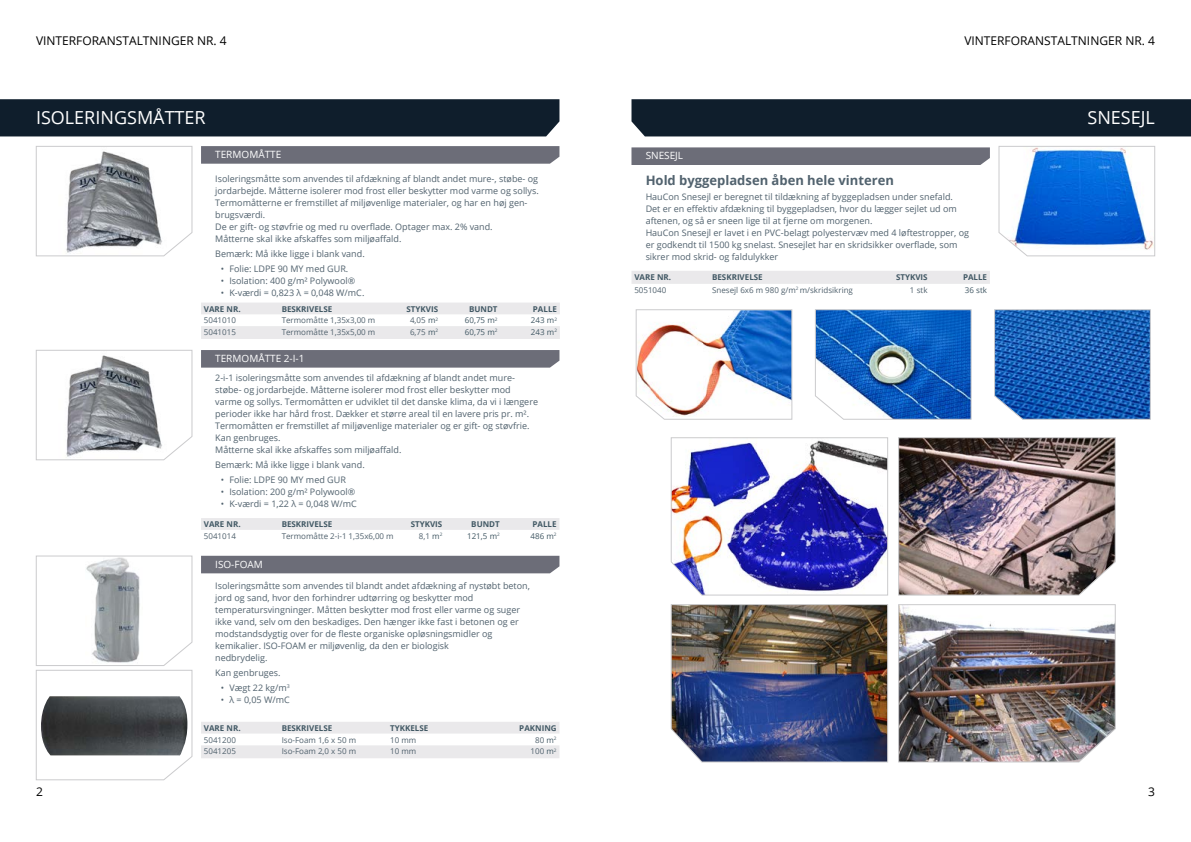
<style>
.page{position:relative;width:1191px;height:842px;background:#fff}
.page>*{position:absolute;margin:0;border:0;box-sizing:border-box;transform-origin:0 0}
.t1{font:18px "Open Sans";color:#fff}
.t2{font:700 13px "Open Sans";color:#51626e}
.t3{font:12px "Open Sans";color:#000}
.t4{font:10px "Open Sans";color:#fff}
.t5{font:9px/12px "Open Sans";color:#51626e}
.t6{font:8px "Open Sans";color:#51626e}
.t7{font:700 8px "Open Sans";color:#415864}
.t8{font:8px "Open Sans";color:#415864}
.s1{color:#415864}
</style>
<div class="page">
<div style="left:631px;top:99px;width:560px;height:37px;background:#0f1e2c"></div>
<div style="left:0;top:99px;width:559px;height:37px;background:#0f1e2c"></div>
<svg style="left:201px;top:146px;width:358px;height:18px;background:#6f707b"></svg>
<svg style="left:201px;top:303px;width:359px;height:36px"></svg>
<svg style="left:36px;top:146px;width:156px;height:110px"></svg>
<div style="left:201px;top:350px;width:358px;height:18px;background:#6c6d78"></div>
<div style="left:201px;top:518px;width:358px;height:12px;background:#eae9eb"></div>
<svg style="left:36px;top:350px;width:156px;height:110px"></svg>
<div style="left:201px;top:556px;width:358px;height:17px;background:#6c6d78"></div>
<svg style="left:201px;top:722px;width:358px;height:36px"></svg>
<svg style="left:36px;top:555px;width:156px;height:225px"></svg>
<div style="left:631px;top:271px;width:359px;height:13px;background:#eae9eb"></div>
<svg style="left:998px;top:146px;width:157px;height:110px"></svg>
<img style="left:670px;top:437px;width:218px;height:158px">
<img style="left:898px;top:437px;width:217px;height:158px">
<div style="left:631px;top:147px;width:359px;height:18px;background:#6c6d78"></div>
<img style="left:670px;top:604px;width:218px;height:158px">
<img style="left:898px;top:604px;width:217px;height:158px">
<img style="left:635px;top:309px;width:157px;height:111px">
<svg style="left:815px;top:309px;width:156px;height:111px"></svg>
<svg style="left:994px;top:309px;width:156px;height:111px;background:#2362b3"></svg>
<h3 class="t3" style="left:36px;top:33px;width:192px">VINTERFORANSTALTNINGER NR. 4</h3>
<h3 class="t3" style="left:964px;top:33px;width:192px">VINTERFORANSTALTNINGER NR. 4</h3>
<h1 class="t1" style="left:36px;top:105px;width:171px">ISOLERINGSMÅTTER</h1>
<p class="t4" style="left:215px;top:148px;width:68px">TERMOMÅTTE</p>
<p class="t5" style="left:215px;top:172px;width:325px">Isoleringsmåtte som anvendes til afdækning af blandt andet mure-, støbe- og jordarbejde. Måtterne isolerer mod frost eller beskytter mod varme og sollys.<br>Termomåtterne er fremstillet af miljøvenlige materialer, og har en høj gen&shy;brugsværdi.<br>De er gift- og støvfrie og med ru overflade. Optager max. 2% vand.<br>Måtterne skal ikke afskaffes som miljøaffald.</p>
<p class="t5" style="left:215px;top:247px;width:151px">Bemærk: Må ikke ligge i blank vand.</p>
<p class="t5" style="left:221px;top:262px;width:129px">• Folie: LDPE 90 MY med GUR.</p>
<p class="t5" style="left:221px;top:274px;width:136px">• Isolation: 400 g/m² Polywool®</p>
<p class="t5" style="left:221px;top:286px;width:145px">• K-værdi = 0,823 λ = 0,048 W/mC.</p>
<p class="t7" style="left:204px;top:303px;width:38px">VARE NR.</p>
<p class="t7" style="left:282px;top:303px;width:52px">BESKRIVELSE</p>
<p class="t7" style="left:406px;top:303px;width:33px">STYKVIS</p>
<p class="t7" style="left:469px;top:303px;width:30px">BUNDT</p>
<p class="t7" style="left:533px;top:303px;width:26px">PALLE</p>
<p class="t6" style="left:204px;top:315px;width:34px">5041010</p>
<p class="t6" style="left:282px;top:315px;width:95px">Termomåtte 1,35x3,00 m</p>
<p class="t6" style="left:410px;top:315px;width:30px">4,05 <span class="s1">m</span><sup>2</sup></p>
<p class="t8" style="left:465px;top:315px;width:34px">60,75 m<sup>2</sup></p>
<p class="t8" style="left:531px;top:315px;width:28px">243 m<sup>2</sup></p>
<p class="t6" style="left:204px;top:327px;width:34px">5041015</p>
<p class="t6" style="left:282px;top:327px;width:95px">Termomåtte 1,35x5,00 m</p>
<p class="t6" style="left:410px;top:327px;width:30px">6,75 <span class="s1">m</span><sup>2</sup></p>
<p class="t8" style="left:465px;top:327px;width:34px">60,75 m<sup>2</sup></p>
<p class="t8" style="left:531px;top:327px;width:28px">243 m<sup>2</sup></p>
<p class="t4" style="left:215px;top:351px;width:91px">TERMOMÅTTE 2-I-1</p>
<p class="t5" style="left:215px;top:371px;width:324px">2-i-1 isoleringsmåtte som anvendes til afdækning af blandt andet mure&shy;støbe- og jordarbejde. Måtterne isolerer mod frost eller beskytter mod varme og sollys. Termomåtten er udviklet til det danske klima, da vi i længere perioder ikke har hård frost. Dækker et større areal til en lavere pris pr. m².<br>Termomåtten er fremstillet af miljøvenlige materialer og er gift- og støvfrie.<br>Kan genbruges.<br>Måtterne skal ikke afskaffes som miljøaffald.</p>
<p class="t5" style="left:215px;top:458px;width:151px">Bemærk: Må ikke ligge i blank vand.</p>
<p class="t5" style="left:221px;top:473px;width:127px">• Folie: LDPE 90 MY med GUR</p>
<p class="t5" style="left:221px;top:485px;width:136px">• Isolation: 200 g/m² Polywool®</p>
<p class="t5" style="left:221px;top:497px;width:137px">• K-værdi = 1,22 λ = 0,048 W/mC</p>
<p class="t7" style="left:204px;top:518px;width:38px">VARE NR.</p>
<p class="t7" style="left:282px;top:518px;width:52px">BESKRIVELSE</p>
<p class="t7" style="left:411px;top:518px;width:33px">STYKVIS</p>
<p class="t7" style="left:471px;top:518px;width:30px">BUNDT</p>
<p class="t7" style="left:532px;top:518px;width:26px">PALLE</p>
<p class="t6" style="left:204px;top:530px;width:34px">5041014</p>
<p class="t6" style="left:282px;top:530px;width:114px">Termomåtte 2-i-1 1,35x6,00 m</p>
<p class="t6" style="left:419px;top:530px;width:25px">8,1 <span class="s1">m</span><sup>2</sup></p>
<p class="t8" style="left:467px;top:530px;width:34px">121,5 m<sup>2</sup></p>
<p class="t8" style="left:530px;top:530px;width:28px">486 m<sup>2</sup></p>
<p class="t4" style="left:215px;top:557px;width:49px">ISO-FOAM</p>
<p class="t5" style="left:215px;top:580px;width:316px">Isoleringsmåtte som anvendes til blandt andet afdækning af nystøbt beton, jord og sand, hvor den forhindrer udtørring og beskytter mod temperatursvingninger. Måtten beskytter mod frost eller varme og suger ikke vand, selv om den beskadiges. Den hænger ikke fast i betonen og er modstandsdygtig over for de fleste organiske opløsningsmidler og kemikalier. ISO-FOAM er miljøvenlig, da den er biologisk<br>nedbrydelig.</p>
<p class="t5" style="left:215px;top:667px;width:67px">Kan genbruges.</p>
<p class="t5" style="left:221px;top:682px;width:70px">• Vægt 22 kg/m<sup>3</sup></p>
<p class="t5" style="left:221px;top:694px;width:70px">• λ = 0,05 W/mC</p>
<p class="t7" style="left:204px;top:722px;width:38px">VARE NR.</p>
<p class="t7" style="left:282px;top:722px;width:52px">BESKRIVELSE</p>
<p class="t7" style="left:390px;top:722px;width:40px">TYKKELSE</p>
<p class="t7" style="left:519px;top:722px;width:39px">PAKNING</p>
<p class="t6" style="left:204px;top:734px;width:34px">5041200</p>
<p class="t6" style="left:282px;top:734px;width:76px">Iso-Foam 1,6 x 50 m</p>
<p class="t6" style="left:390px;top:734px;width:28px">10 mm</p>
<p class="t6" style="left:535px;top:734px;width:23px">80 <span class="s1">m</span><sup>2</sup></p>
<p class="t6" style="left:204px;top:746px;width:34px">5041205</p>
<p class="t6" style="left:282px;top:746px;width:76px">Iso-Foam 2,0 x 50 m</p>
<p class="t6" style="left:390px;top:746px;width:28px">10 mm</p>
<p class="t6" style="left:530px;top:746px;width:28px">100 <span class="s1">m</span><sup>2</sup></p>
<p class="t4" style="left:645px;top:149px;width:39px">SNESEJL</p>
<h2 class="t2" style="left:645px;top:171px;width:250px">Hold byggepladsen åben hele vinteren</h2>
<p class="t5" style="left:645px;top:190px;width:325px">HauCon Snesejl er beregnet til tildækning af byggepladsen under snefald.<br>Det er en effektiv afdækning til byggepladsen, hvor du lægger sejlet ud om aftenen, og så er sneen lige til at fjerne om morgenen.<br>HauCon Snesejl er lavet i en PVC-belagt polyestervæv med 4 løftestropper, og er godkendt til 1500 kg snelast. Snesejlet har en skridsikker overflade, som sikrer mod skrid- og faldulykker</p>
<p class="t7" style="left:634px;top:271px;width:38px">VARE NR.</p>
<p class="t7" style="left:712px;top:271px;width:52px">BESKRIVELSE</p>
<p class="t7" style="left:896px;top:271px;width:33px">STYKVIS</p>
<p class="t7" style="left:963px;top:271px;width:26px">PALLE</p>
<p class="t6" style="left:634px;top:284px;width:34px">5051040</p>
<p class="t6" style="left:712px;top:284px;width:142px">Snesejl 6x6 m 980 g/m<sup>2</sup> m/skridsikring</p>
<p class="t6" style="left:910px;top:284px;width:19px">1 stk</p>
<p class="t8" style="left:964px;top:284px;width:24px">36 stk</p>
<h1 class="t1" style="left:1087px;top:105px;width:69px">SNESEJL</h1>
<h3 class="t3" style="left:36px;top:783px;width:8px">2</h3>
<h3 class="t3" style="left:1148px;top:783px;width:8px">3</h3>
</div>
